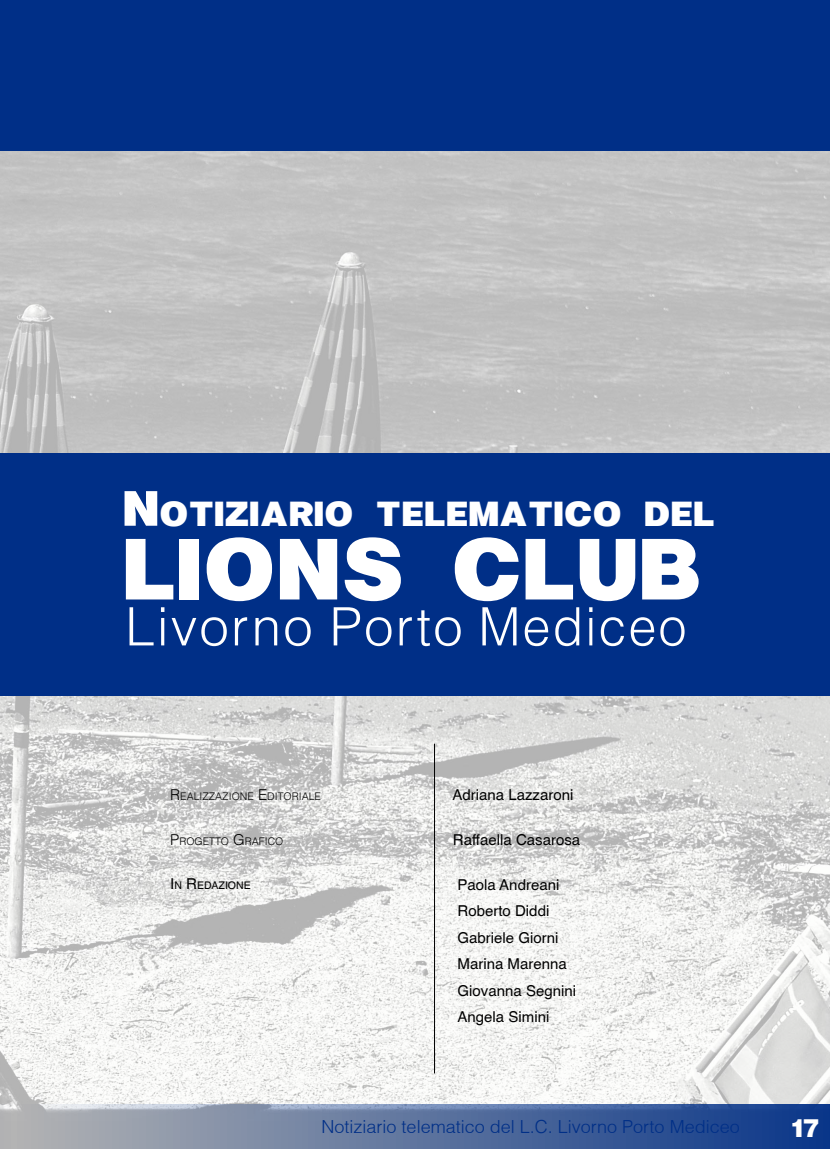
<style>
.page{position:relative;width:830px;height:1149px;background:#fff}
.page>*{position:absolute;margin:0;border:0;box-sizing:border-box;transform-origin:0 0}
.t1{font:92.7px "Helvetica Black cyr Bold";color:#fff}
.t2{font:300 52.95px "Helvetica";letter-spacing:.04em;color:#fff}
.t3{font:37.05px "Helvetica Black cyr Bold";color:#fff}
.t4{font:27px "Helvetica Black cyr Bold";color:#fff}
.t5{font:300 18px "Helvetica";color:#002f87}
.t6{font:15px/26.5px "Helvetica";color:#000}
.t7{font:300 10.5px "Helvetica";color:#000}
.t8{font:10.5px "Helvetica";color:#000}
.s1{font-size:52.95px}
.s2{font-size:15px}
</style>
<div class="page">
<img style="left:0;top:150px;width:829px;height:953px">
<svg style="left:0;top:1103px;width:829px;height:45px"></svg>
<div style="left:0;top:0;width:829px;height:150px;background:#002f87"></div>
<div style="left:0;top:453px;width:829px;height:242px;background:#002f87"></div>
<hr style="left:434px;top:743px;width:1px;height:330px;background:#000">
<h3 class="t3" style="left:122px;top:495px;width:594px"><span class="s1">N</span>OTIZIARIO TELEMATICO DEL</h3>
<h1 class="t1" style="left:122px;top:523px;width:581px">LIONS CLUB</h1>
<h2 class="t2" style="left:125px;top:593px;width:562px">Livorno Porto Mediceo</h2>
<p class="t7" style="left:170px;top:789px;width:152px"><span class="s2">R</span>EALIZZAZIONE <span class="s2">E</span>DITORIALE</p>
<p class="t6" style="left:452px;top:781px;width:122px">Adriana Lazzaroni</p>
<p class="t7" style="left:170px;top:834px;width:115px"><span class="s2">P</span>ROGETTO <span class="s2">G</span> RAFICO</p>
<p class="t6" style="left:452px;top:825px;width:129px">Raffaella Casarosa</p>
<p class="t8" style="left:170px;top:878px;width:82px"><span class="s2">I</span>N <span class="s2">R</span>EDAZIONE</p>
<p class="t6" style="left:457px;top:870px;width:120px">Paola Andreani<br>Roberto Diddi<br>Gabriele Giorni<br>Marina Marenna<br>Giovanna Segnini<br>Angela Simini</p>
<p class="t5" style="left:321px;top:1114px;width:419px">Notiziario telematico del L.C. Livorno Porto Mediceo</p>
<h3 class="t4" style="left:791px;top:1114px;width:29px">17</h3>
</div>
